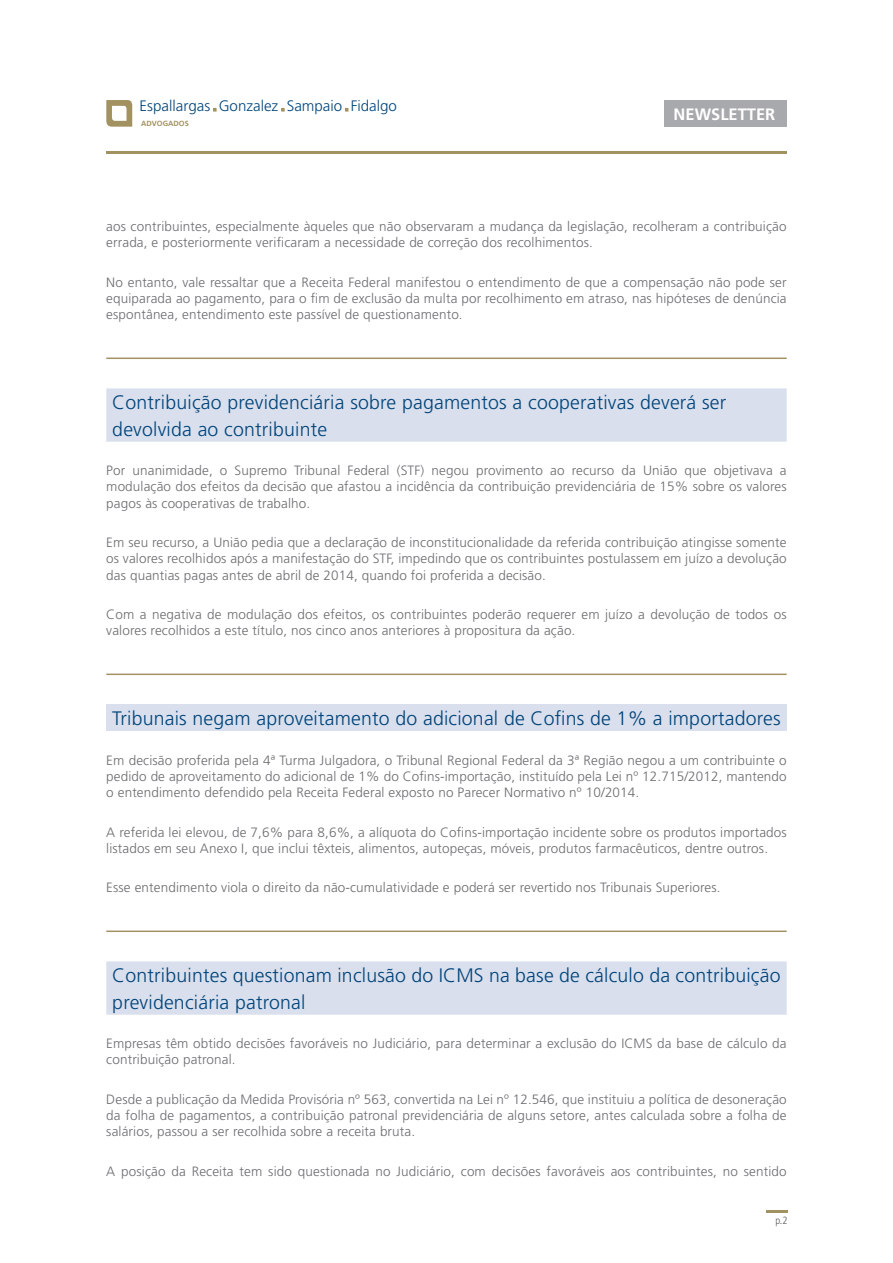
<style>
.page{position:relative;width:893px;height:1263px;background:#fff}
.page>*{position:absolute;margin:0;border:0;box-sizing:border-box;transform-origin:0 0}
.t1{font:300 19.5px "Frutiger LT Std";letter-spacing:.01em;color:#00447b}
.t2{font:700 16.5px "Frutiger LT Std";color:#fff}
.t3{font:300 15.15px "Frutiger LT Std";color:#00447b}
.t4{font:300 13.5px/16.2px "Frutiger LT Std";letter-spacing:.01em;color:#6c6d70;text-align:justify}
.t5{font:300 condensed 10.5px "Frutiger LT Std";color:#57585a}
.t6{font:700 7.5px "Frutiger LT Std";color:#a29161}
</style>
<div class="page">
<hr style="left:106px;top:357px;width:681px;height:2px;background:#a29161">
<hr style="left:106px;top:673px;width:681px;height:2px;background:#a29161">
<hr style="left:106px;top:930px;width:681px;height:2px;background:#a29161">
<div style="left:106px;top:388px;width:681px;height:54px;background:#d9dfec"></div>
<div style="left:106px;top:704px;width:681px;height:27px;background:#d9dfec"></div>
<div style="left:106px;top:961px;width:681px;height:54px;background:#d9dfec"></div>
<hr style="left:766px;top:1210px;width:21px;height:2px;background:#a29161">
<svg style="left:213px;top:108px;width:4px;height:4px"></svg>
<svg style="left:281px;top:108px;width:4px;height:4px"></svg>
<svg style="left:345px;top:108px;width:4px;height:4px"></svg>
<svg style="left:106px;top:100px;width:27px;height:27px"></svg>
<hr style="left:106px;top:152px;width:681px;height:2px;background:#a29161">
<div style="left:664px;top:100px;width:123px;height:27px;background:#a8a9ad"></div>
<p class="t3" style="left:140px;top:98px;width:259px">Espallargas Gonzalez Sampaio Fidalgo</p>
<p class="t6" style="left:141px;top:119px;width:49px">ADVOGADOS</p>
<p class="t2" style="left:674px;top:104px;width:103px">NEWSLETTER</p>
<p class="t4" style="left:106px;top:219px;width:682px">aos contribuintes, especialmente àqueles que não observaram a mudança da legislação, recolheram a contribuição errada, e posteriormente verificaram a necessidade de correção dos recolhimentos.</p>
<p class="t4" style="left:106px;top:274px;width:682px">No entanto, vale ressaltar que a Receita Federal manifestou o entendimento de que a compensação não pode ser equiparada ao pagamento, para o fim de exclusão da multa por recolhimento em atraso, nas hipóteses de denúncia espontânea, entendimento este passível de questionamento.</p>
<p class="t1" style="left:112px;top:391px;width:616px">Contribuição previdenciária sobre pagamentos a cooperativas deverá ser</p>
<p class="t1" style="left:112px;top:418px;width:216px">devolvida ao contribuinte</p>
<p class="t4" style="left:106px;top:463px;width:682px">Por unanimidade, o Supremo Tribunal Federal (STF) negou provimento ao recurso da União que objetivava a modulação dos efeitos da decisão que afastou a incidência da contribuição previdenciária de 15% sobre os valores pagos às cooperativas de trabalho.</p>
<p class="t4" style="left:106px;top:535px;width:682px">Em seu recurso, a União pedia que a declaração de inconstitucionalidade da referida contribuição atingisse somente os valores recolhidos após a manifestação do STF, impedindo que os contribuintes postulassem em juízo a devolução das quantias pagas antes de abril de 2014, quando foi proferida a decisão.</p>
<p class="t4" style="left:106px;top:607px;width:682px">Com a negativa de modulação dos efeitos, os contribuintes poderão requerer em juízo a devolução de todos os valores recolhidos a este título, nos cinco anos anteriores à propositura da ação.</p>
<p class="t1" style="left:112px;top:707px;width:670px">Tribunais negam aproveitamento do adicional de Cofins de 1% a importadores</p>
<p class="t4" style="left:106px;top:752px;width:682px">Em decisão proferida pela 4ª Turma Julgadora, o Tribunal Regional Federal da 3ª Região negou a um contribuinte o pedido de aproveitamento do adicional de 1% do Cofins-importação, instituído pela Lei nº 12.715/2012, mantendo o entendimento defendido pela Receita Federal exposto no Parecer Normativo nº 10/2014.</p>
<p class="t4" style="left:106px;top:824px;width:682px">A referida lei elevou, de 7,6% para 8,6%, a alíquota do Cofins-importação incidente sobre os produtos importados listados em seu Anexo I, que inclui têxteis, alimentos, autopeças, móveis, produtos farmacêuticos, dentre outros.</p>
<p class="t4" style="left:106px;top:880px;width:616px">Esse entendimento viola o direito da não-cumulatividade e poderá ser revertido nos Tribunais Superiores.</p>
<p class="t1" style="left:112px;top:964px;width:670px">Contribuintes questionam inclusão do ICMS na base de cálculo da contribuição</p>
<p class="t1" style="left:112px;top:991px;width:195px">previdenciária patronal</p>
<p class="t4" style="left:106px;top:1036px;width:682px">Empresas têm obtido decisões favoráveis no Judiciário, para determinar a exclusão do ICMS da base de cálculo da contribuição patronal.</p>
<p class="t4" style="left:106px;top:1091px;width:682px">Desde a publicação da Medida Provisória nº 563, convertida na Lei nº 12.546, que instituiu a política de desoneração da folha de pagamentos, a contribuição patronal previdenciária de alguns setore, antes calculada sobre a folha de salários, passou a ser recolhida sobre a receita bruta.</p>
<p class="t4" style="left:106px;top:1163px;width:682px">A posição da Receita tem sido questionada no Judiciário, com decisões favoráveis aos contribuintes, no sentido</p>
<p class="t5" style="left:775px;top:1214px;width:14px">p.2</p>
</div>
